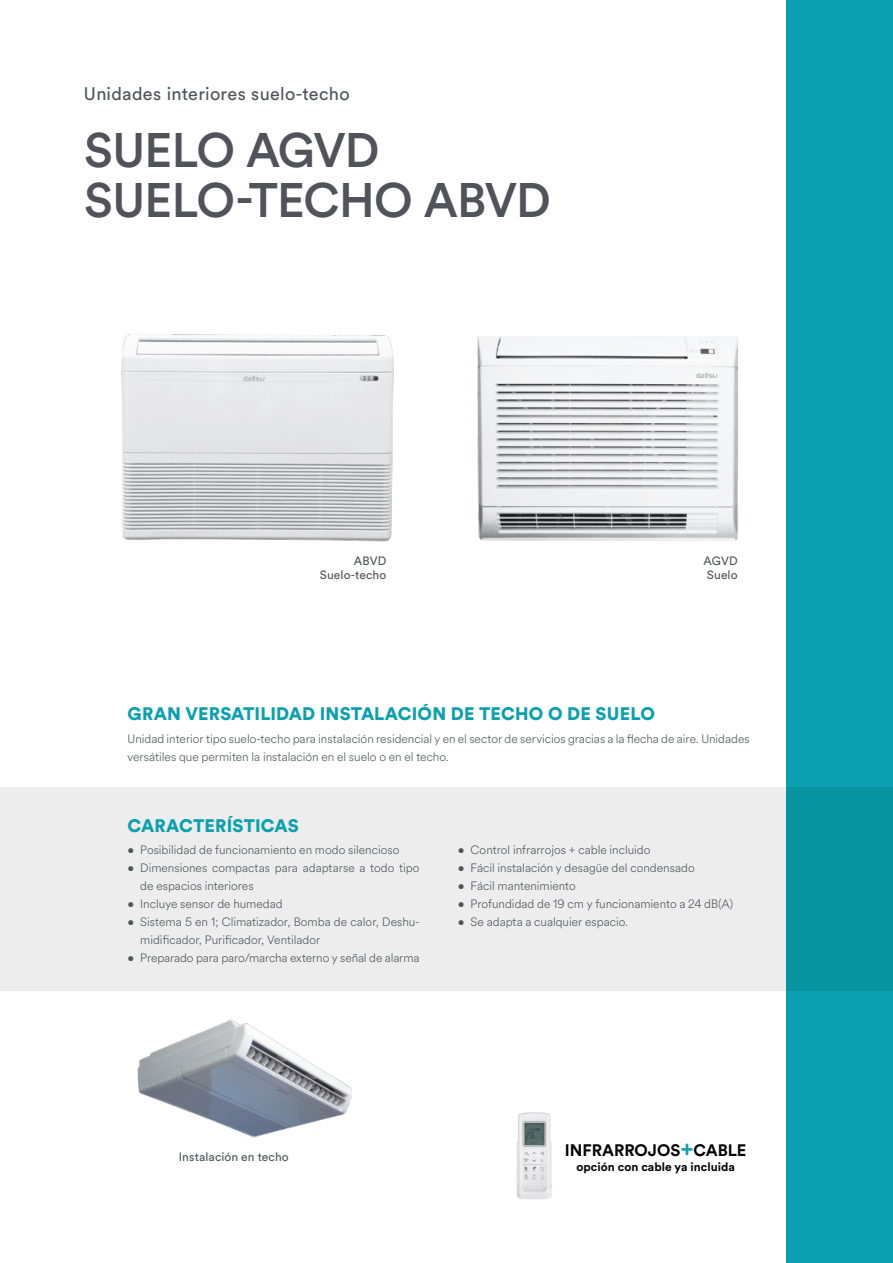
<style>
.page{position:relative;width:893px;height:1263px;background:#fff}
.page>*{position:absolute;margin:0;border:0;box-sizing:border-box;transform-origin:0 0}
.t1{font:500 48px/49.5px "Circular Std";letter-spacing:-.015em;color:#50535a}
.t2{font:900 18px "Circular Std";letter-spacing:.01em;color:#0aa0af}
.t3{font:18px "Circular Std";letter-spacing:.015em;color:#50535a}
.t4{font:700 16.5px "Circular Std";color:#000}
.t5{font:300 12px/18px "Circular Air";color:#50535a}
.t6{font:12px/14.4px "Circular Std";letter-spacing:.01em;color:#50535a;text-align:right}
.t7{font:700 12px "Circular Std";color:#000}
.s1{font-size:22.5px;color:#0aa0af}
</style>
<div class="page">
<div style="left:0;top:788px;width:893px;height:203px;background:#ededed"></div>
<img style="left:121px;top:334px;width:273px;height:208px">
<img style="left:477px;top:336px;width:261px;height:205px">
<img style="left:137px;top:1019px;width:215px;height:119px">
<div style="left:787px;top:0;width:106px;height:1263px;background:linear-gradient(to right,#0a9ead,#0a9ead)"></div>
<img style="left:516px;top:1112px;width:36px;height:87px">
<h2 class="t3" style="left:84px;top:82px;width:267px">Unidades interiores suelo-techo</h2>
<h1 class="t1" style="left:84px;top:124px;width:468px">SUELO AGVD<br>SUELO-TECHO ABVD</h1>
<p class="t6" style="left:320px;top:553px;width:68px">ABVD<br>Suelo-techo</p>
<p class="t6" style="left:704px;top:553px;width:36px;text-align:left">AGVD<br>Suelo</p>
<h2 class="t2" style="left:128px;top:702px;width:529px">GRAN VERSATILIDAD INSTALACIÓN DE TECHO O DE SUELO</h2>
<p class="t5" style="left:128px;top:729px;width:624px">Unidad interior tipo suelo-techo para instalación residencial y en el sector de servicios gracias a la flecha de aire. Unidades versátiles que permiten la instalación en el suelo o en el techo.</p>
<h2 class="t2" style="left:128px;top:813px;width:172px">CARACTERÍSTICAS</h2>
<p class="t5" style="left:128px;top:841px;width:273px">• Posibilidad de funcionamiento en modo silencioso</p>
<p class="t5" style="left:140px;top:859px;width:281px;text-indent:-13px">• Dimensiones compactas para adaptarse a todo tipo de espacios interiores</p>
<p class="t5" style="left:128px;top:895px;width:157px">• Incluye sensor de humedad</p>
<p class="t5" style="left:140px;top:913px;width:281px;text-indent:-13px">• Sistema 5 en 1; Climatizador, Bomba de calor, Deshu&shy;midificador, Purificador, Ventilador</p>
<p class="t5" style="left:128px;top:949px;width:293px">• Preparado para paro/marcha externo y señal de alarma</p>
<p class="t5" style="left:458px;top:841px;width:194px">• Control infrarrojos + cable incluido</p>
<p class="t5" style="left:458px;top:859px;width:238px">• Fácil instalación y desagüe del condensado</p>
<p class="t5" style="left:458px;top:877px;width:120px">• Fácil mantenimiento</p>
<p class="t5" style="left:458px;top:895px;width:277px">• Profundidad de 19 cm y funcionamiento a 24 dB(A)</p>
<p class="t5" style="left:458px;top:913px;width:172px">• Se adapta a cualquier espacio.</p>
<p class="t6" style="left:179px;top:1149px;width:112px">Instalación en techo</p>
<h3 class="t4" style="left:565px;top:1140px;width:183px">INFRARROJOS<span class="s1">+</span>CABLE</h3>
<p class="t7" style="left:577px;top:1158px;width:160px">opción con cable ya incluida</p>
</div>
